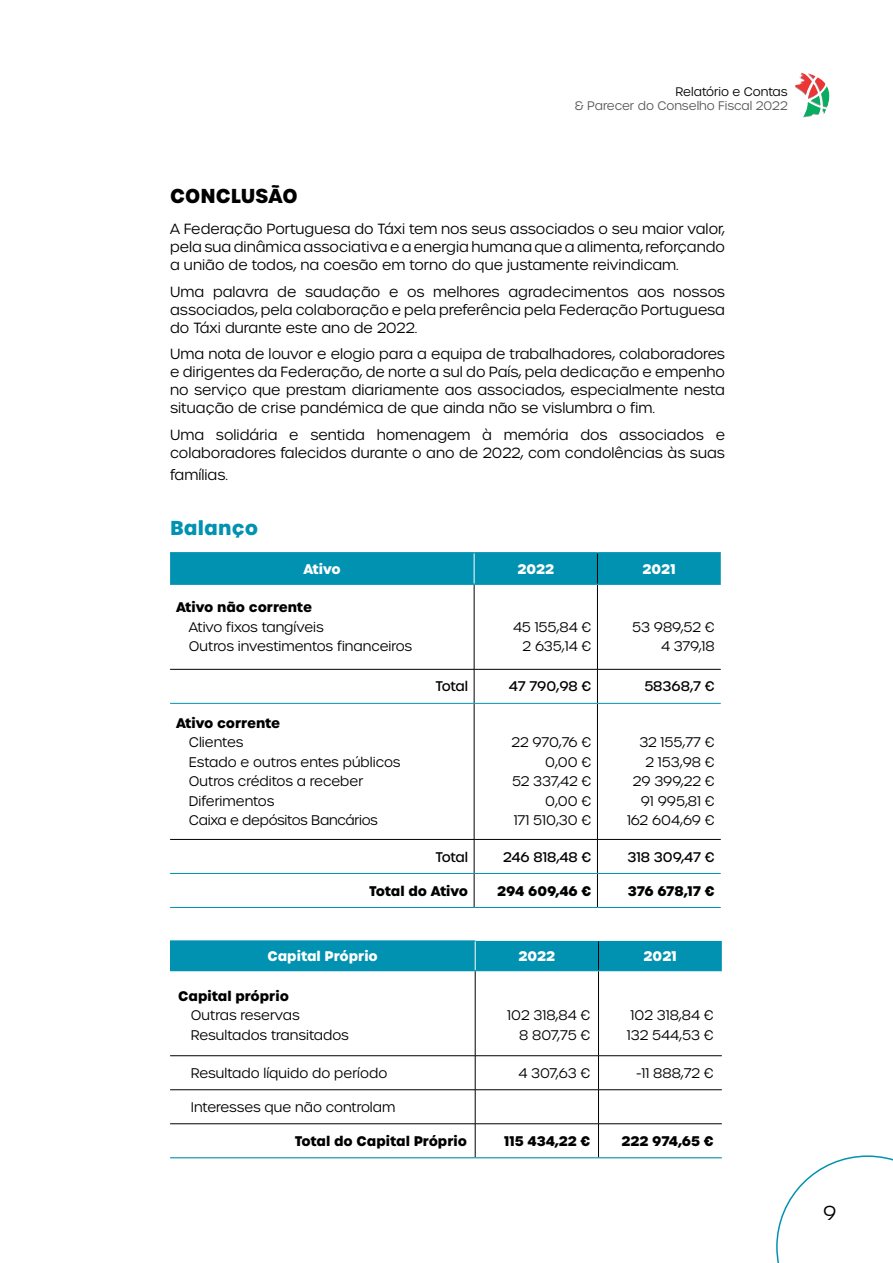
<style>
.page{position:relative;width:893px;height:1263px;background:#fff}
.page>*{position:absolute;margin:0;border:0;box-sizing:border-box;transform-origin:0 0}
.t1{font:700 19.5px "Urbane";letter-spacing:.005em;color:#000}
.t2{font:700 19.5px "Urbane";letter-spacing:.01em;color:#0092b0}
.t3{font:300 19.5px "Urbane";color:#000}
.t4{font:300 14.25px/18px "Urbane";color:#000;text-align:justify}
.t5{font:300 13.5px/19.5px "Urbane";color:#000;text-align:right}
.t6{font:700 13.5px "Urbane";color:#000}
.t7{font:500 13.5px "Urbane";color:#000}
.t8{font:700 13.5px "Urbane";color:#fff}
.t9{font:700 13.5px "Urbane";letter-spacing:-.02em;color:#000}
.t10{font:300 12px "Urbane";color:#58585b}
.t11{font:300 12px "Urbane";color:#000}
</style>
<div class="page">
<svg style="left:776px;top:1155px;width:117px;height:108px"></svg>
<svg style="left:795px;top:72px;width:35px;height:46px"></svg>
<div style="left:170px;top:553px;width:551px;height:31px;background:#0092b0"></div>
<hr style="left:474px;top:553px;width:1px;height:31px;background:#fff">
<hr style="left:170px;top:669px;width:304px;height:1px;background:#000">
<hr style="left:170px;top:839px;width:304px;height:1px;background:#000">
<hr style="left:597px;top:553px;width:1px;height:31px;background:#000">
<hr style="left:474px;top:585px;width:1px;height:84px;background:#000">
<hr style="left:597px;top:585px;width:1px;height:84px;background:#000">
<hr style="left:474px;top:669px;width:1px;height:34px;background:#000">
<hr style="left:474px;top:669px;width:123px;height:1px;background:#000">
<hr style="left:597px;top:669px;width:1px;height:34px;background:#000">
<hr style="left:597px;top:669px;width:124px;height:1px;background:#000">
<hr style="left:597px;top:704px;width:1px;height:135px;background:#000">
<hr style="left:474px;top:839px;width:123px;height:1px;background:#000">
<hr style="left:597px;top:840px;width:1px;height:33px;background:#000">
<hr style="left:597px;top:839px;width:124px;height:1px;background:#000">
<hr style="left:597px;top:874px;width:1px;height:33px;background:#000">
<hr style="left:474px;top:704px;width:1px;height:135px;background:#000">
<hr style="left:474px;top:840px;width:1px;height:33px;background:#000">
<hr style="left:474px;top:874px;width:1px;height:33px;background:#000">
<hr style="left:170px;top:552px;width:304px;height:1px;background:#0092b0">
<hr style="left:474px;top:552px;width:123px;height:1px;background:#0092b0">
<hr style="left:597px;top:552px;width:124px;height:1px;background:#0092b0">
<hr style="left:170px;top:584px;width:304px;height:1px;background:#0092b0">
<hr style="left:474px;top:584px;width:123px;height:1px;background:#0092b0">
<hr style="left:597px;top:584px;width:124px;height:1px;background:#0092b0">
<hr style="left:170px;top:873px;width:304px;height:1px;background:#0092b0">
<hr style="left:474px;top:873px;width:123px;height:1px;background:#0092b0">
<hr style="left:597px;top:873px;width:124px;height:1px;background:#0092b0">
<hr style="left:170px;top:907px;width:304px;height:1px;background:#0092b0">
<hr style="left:474px;top:907px;width:123px;height:1px;background:#0092b0">
<hr style="left:597px;top:907px;width:124px;height:1px;background:#0092b0">
<hr style="left:170px;top:703px;width:304px;height:1px;background:#0092b0">
<hr style="left:474px;top:703px;width:123px;height:1px;background:#0092b0">
<hr style="left:597px;top:703px;width:124px;height:1px;background:#0092b0">
<div style="left:170px;top:941px;width:305px;height:30px;background:#0092b0"></div>
<hr style="left:170px;top:940px;width:305px;height:1px;background:#0092b0">
<hr style="left:170px;top:1157px;width:305px;height:1px;background:#0092b0">
<hr style="left:475px;top:1157px;width:123px;height:1px;background:#0092b0">
<hr style="left:598px;top:1157px;width:124px;height:1px;background:#0092b0">
<hr style="left:475px;top:971px;width:1px;height:84px;background:#000">
<hr style="left:598px;top:971px;width:1px;height:84px;background:#000">
<hr style="left:170px;top:1055px;width:305px;height:1px;background:#000">
<hr style="left:475px;top:1055px;width:123px;height:1px;background:#000">
<hr style="left:475px;top:1056px;width:1px;height:33px;background:#000">
<hr style="left:598px;top:1055px;width:124px;height:1px;background:#000">
<hr style="left:598px;top:1056px;width:1px;height:33px;background:#000">
<hr style="left:170px;top:1089px;width:305px;height:1px;background:#000">
<hr style="left:475px;top:1089px;width:123px;height:1px;background:#000">
<hr style="left:475px;top:1090px;width:1px;height:33px;background:#000">
<hr style="left:598px;top:1089px;width:124px;height:1px;background:#000">
<hr style="left:598px;top:1090px;width:1px;height:33px;background:#000">
<hr style="left:170px;top:1123px;width:305px;height:1px;background:#000">
<hr style="left:475px;top:1123px;width:123px;height:1px;background:#000">
<hr style="left:475px;top:1124px;width:1px;height:33px;background:#000">
<hr style="left:598px;top:1123px;width:124px;height:1px;background:#000">
<hr style="left:598px;top:1124px;width:1px;height:33px;background:#000">
<div style="left:475px;top:941px;width:247px;height:29px;background:#0092b0"></div>
<hr style="left:475px;top:970px;width:123px;height:1px;background:#0092b0">
<hr style="left:598px;top:970px;width:124px;height:1px;background:#0092b0">
<p class="t11" style="left:676px;top:84px;width:114px">Relatório e Contas</p>
<p class="t10" style="left:575px;top:98px;width:214px">&amp; Parecer do Conselho Fiscal 2022</p>
<h1 class="t1" style="left:170px;top:183px;width:129px">CONCLUSÃO</h1>
<p class="t4" style="left:170px;top:220px;width:556px">A Federação Portuguesa do Táxi tem nos seus associados o seu maior valor, pela sua dinâmica associativa e a energia humana que a alimenta, reforçando a união de todos, na coesão em torno do que justamente reivindicam.</p>
<p class="t4" style="left:170px;top:282px;width:556px">Uma palavra de saudação e os melhores agradecimentos aos nossos associados, pela colaboração e pela preferência pela Federação Portuguesa do Táxi durante este ano de 2022.</p>
<p class="t4" style="left:170px;top:345px;width:556px">Uma nota de louvor e elogio para a equipa de trabalhadores, colaboradores e dirigentes da Federação, de norte a sul do País, pela dedicação e empenho no serviço que prestam diariamente aos associados, especialmente nesta situação de crise pandémica de que ainda não se vislumbra o fim.</p>
<p class="t4" style="left:170px;top:425px;width:556px">Uma solidária e sentida homenagem à memória dos associados e colaboradores falecidos durante o ano de 2022, com condolências às suas</p>
<p class="t4" style="left:170px;top:466px;width:59px">famílias.</p>
<h1 class="t2" style="left:170px;top:514px;width:90px">Balanço</h1>
<p class="t8" style="left:303px;top:559px;width:39px">Ativo</p>
<p class="t8" style="left:517px;top:559px;width:38px">2022</p>
<p class="t8" style="left:642px;top:559px;width:35px">2021</p>
<p class="t6" style="left:176px;top:598px;width:137px">Ativo não corrente</p>
<p class="t5" style="left:189px;top:617px;width:225px;text-align:left">Ativo fixos tangíveis<br>Outros investimentos financeiros</p>
<p class="t5" style="left:513px;top:617px;width:80px">45 155,84 €<br>2 635,14 €</p>
<p class="t5" style="left:632px;top:617px;width:84px">53 989,52 €<br>4 379,18</p>
<p class="t7" style="left:436px;top:678px;width:34px">Total</p>
<p class="t7" style="left:509px;top:678px;width:84px">47 790,98 €</p>
<p class="t7" style="left:644px;top:678px;width:72px">58368,7 €</p>
<p class="t6" style="left:176px;top:713px;width:106px">Ativo corrente</p>
<p class="t5" style="left:189px;top:733px;width:213px;text-align:left">Clientes<br>Estado e outros entes públicos<br>Outros créditos a receber<br>Diferimentos<br>Caixa e depósitos Bancários</p>
<p class="t5" style="left:511px;top:733px;width:82px">22 970,76 €<br>0,00 €<br>52 337,42 €<br>0,00 €<br>171 510,30 €</p>
<p class="t5" style="left:627px;top:733px;width:89px">32 155,77 €<br>2 153,98 €<br>29 399,22 €<br>91 995,81 €<br>162 604,69 €</p>
<p class="t7" style="left:436px;top:848px;width:34px">Total</p>
<p class="t7" style="left:503px;top:848px;width:90px">246 818,48 €</p>
<p class="t7" style="left:627px;top:848px;width:89px">318 309,47 €</p>
<p class="t9" style="left:369px;top:881px;width:100px">Total do Ativo</p>
<p class="t6" style="left:497px;top:881px;width:96px">294 609,46 €</p>
<p class="t6" style="left:628px;top:881px;width:89px">376 678,17 €</p>
<p class="t8" style="left:267px;top:947px;width:112px">Capital Próprio</p>
<p class="t8" style="left:518px;top:947px;width:38px">2022</p>
<p class="t8" style="left:644px;top:947px;width:35px">2021</p>
<p class="t6" style="left:178px;top:987px;width:112px">Capital próprio</p>
<p class="t5" style="left:191px;top:1006px;width:159px;text-align:left">Outras reservas<br>Resultados transitados</p>
<p class="t5" style="left:507px;top:1006px;width:85px">102 318,84 €<br>8 807,75 €</p>
<p class="t5" style="left:627px;top:1006px;width:88px;text-align:left">102 318,84 €<br>132 544,53 €</p>
<p class="t5" style="left:191px;top:1063px;width:198px">Resultado líquido do período</p>
<p class="t5" style="left:518px;top:1063px;width:74px">4 307,63 €</p>
<p class="t5" style="left:636px;top:1063px;width:79px">-11 888,72 €</p>
<p class="t5" style="left:191px;top:1097px;width:206px">Interesses que não controlam</p>
<p class="t6" style="left:295px;top:1132px;width:174px">Total do Capital Próprio</p>
<p class="t6" style="left:504px;top:1132px;width:88px">115 434,22 €</p>
<p class="t6" style="left:621px;top:1132px;width:94px">222 974,65 €</p>
<h1 class="t3" style="left:823px;top:1200px;width:15px">9</h1>
</div>
